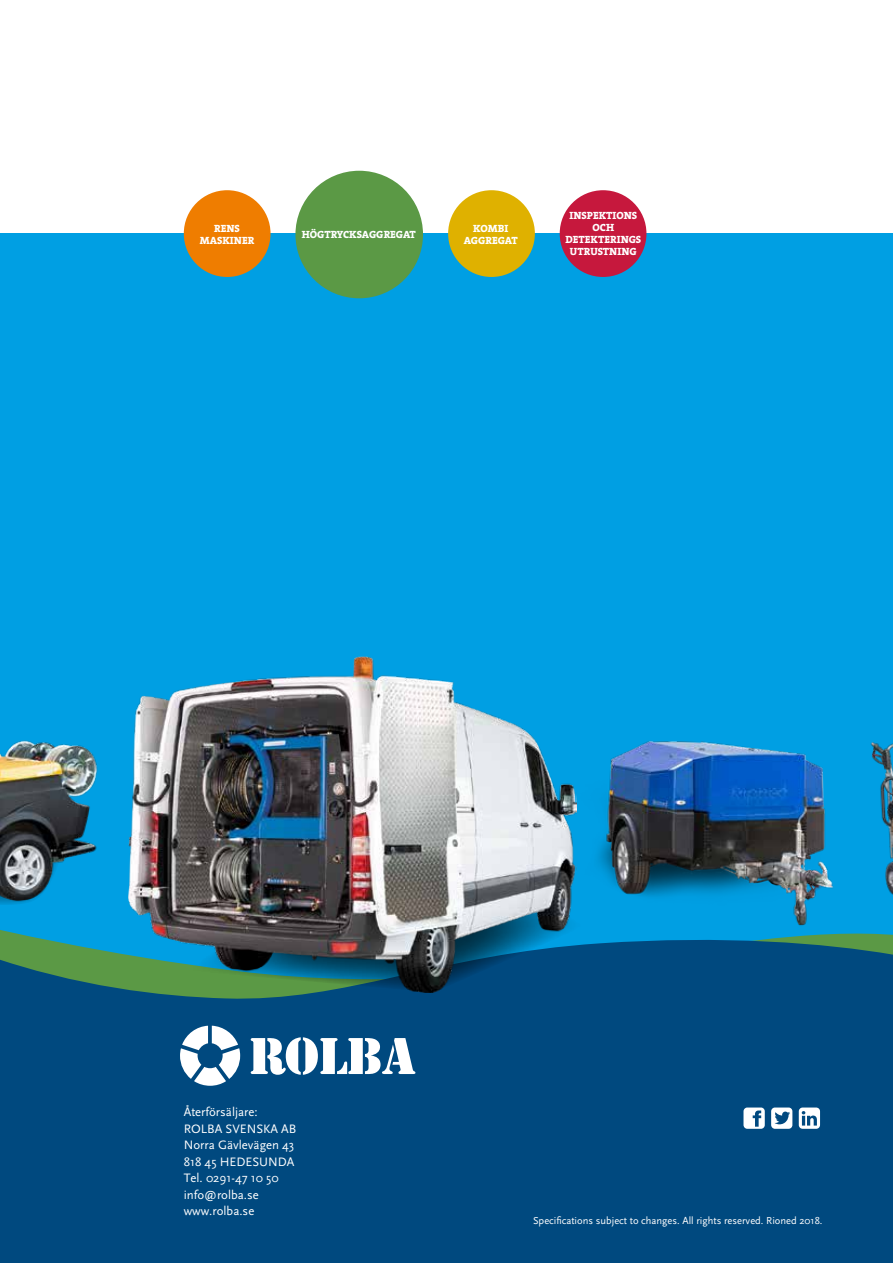
<style>
.page{position:relative;width:893px;height:1263px;background:#fff}
.page>*{position:absolute;margin:0;border:0;box-sizing:border-box;transform-origin:0 0}
.t1{font:12.75px/16.5px "Scala Sans";color:#fff}
.t2{font:10.5px/12px "The Serif Extra Bold Caps";color:#fff;text-align:center}
.t3{font:10.5px "Scala Sans";color:#fff}
</style>
<div class="page">
<div style="left:0;top:234px;width:893px;height:1029px;background:#009fe3"></div>
<div style="left:0;top:935px;width:893px;height:328px;background:#00497f"></div>
<div style="left:184px;top:190px;width:87px;height:87px;background:#ef7d00;border-radius:50%"></div>
<div style="left:295px;top:171px;width:128px;height:127px;background:#5b9945;border-radius:50%"></div>
<div style="left:448px;top:190px;width:87px;height:87px;background:#dfb100;border-radius:50%"></div>
<div style="left:560px;top:190px;width:86px;height:87px;background:#c6183d;border-radius:50%"></div>
<img style="left:576px;top:741px;width:275px;height:225px">
<img style="left:871px;top:742px;width:22px;height:153px">
<img style="left:0;top:740px;width:98px;height:165px">
<svg style="left:576px;top:877px;width:9px;height:115px"></svg>
<img style="left:128px;top:657px;width:448px;height:335px">
<svg style="left:180px;top:1026px;width:60px;height:60px;background:#8eaec6"></svg>
<svg style="left:251px;top:1037px;width:164px;height:38px;background:#8eaec6"></svg>
<svg style="left:799px;top:1107px;width:21px;height:22px"></svg>
<svg style="left:743px;top:1107px;width:22px;height:22px"></svg>
<svg style="left:771px;top:1107px;width:21px;height:22px"></svg>
<p class="t2" style="left:200px;top:222px;width:56px">RENS<br>MASKINER</p>
<p class="t2" style="left:464px;top:222px;width:56px">KOMBI<br>AGGREGAT</p>
<p class="t2" style="left:302px;top:229px;width:116px">HÖGTRYCKSAGGREGAT</p>
<p class="t2" style="left:565px;top:209px;width:77px">INSPEKTIONS<br>OCH<br>DETEKTERINGS<br>UTRUSTNING</p>
<p class="t1" style="left:184px;top:1104px;width:114px">Återförsäljare:<br>ROLBA SVENSKA AB<br>Norra Gävlevägen 43<br>818 45 HEDESUNDA<br>Tel. 0291-47 10 50 info@rolba.se www.rolba.se</p>
<p class="t3" style="left:533px;top:1214px;width:291px">Specifications subject to changes. All rights reserved. Rioned 2018.</p>
</div>
